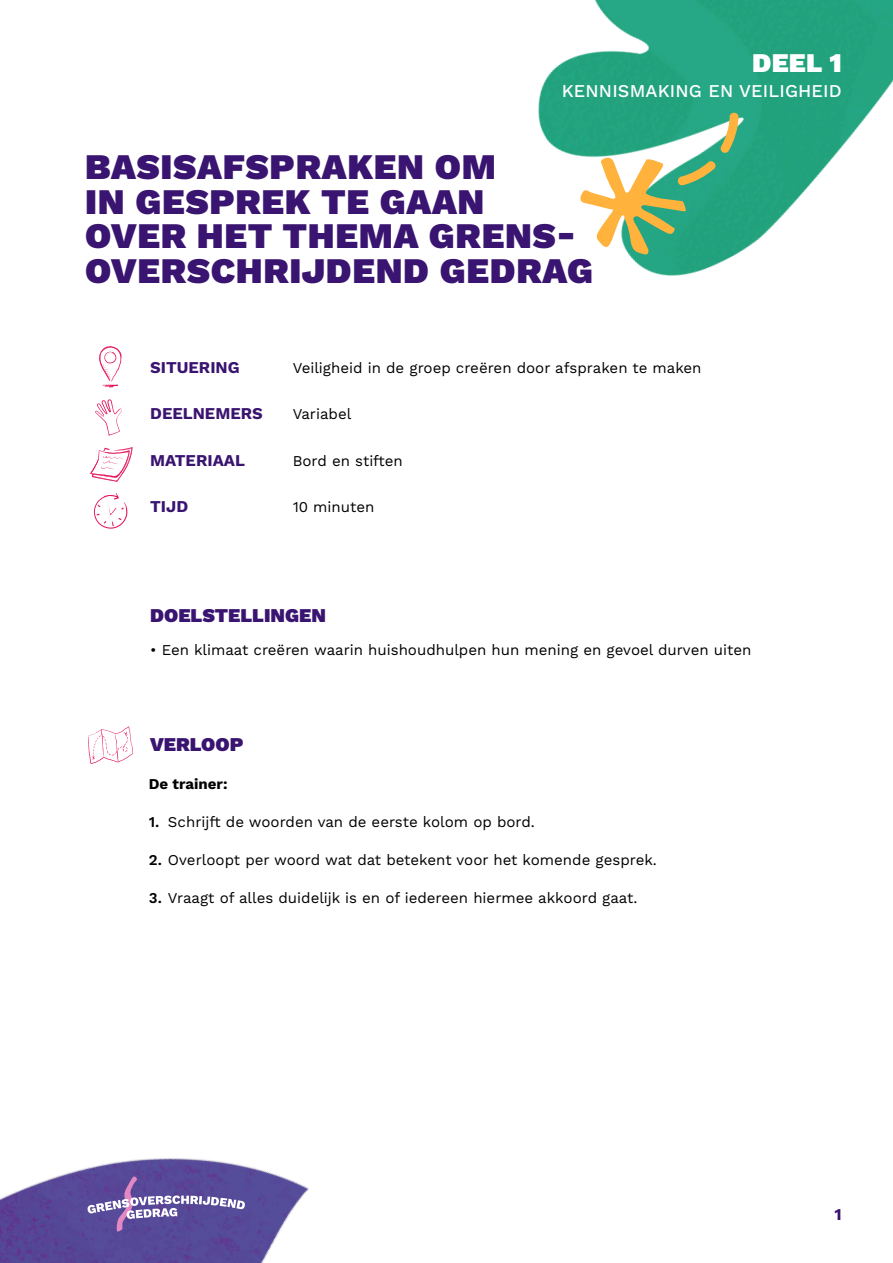
<style>
.page{position:relative;width:893px;height:1263px;background:#fff}
.page>*{position:absolute;margin:0;border:0;box-sizing:border-box;transform-origin:0 0}
.t1{font:900 36px/34.5px "Work Sans";letter-spacing:.02em;color:#391470}
.t2{font:900 27px "Work Sans";color:#fff}
.t3{font:900 19.5px "Work Sans";color:#391470}
.t4{font:500 18px "Work Sans";letter-spacing:.01em;color:#fff}
.t5{font:700 16.5px "Work Sans";color:#391470}
.t6{font:15px "Work Sans";color:#000}
.t7{font:700 15px "Work Sans";color:#000}
.s1{font-weight:600}
</style>
<div class="page">
<svg style="left:99px;top:346px;width:23px;height:42px"></svg>
<svg style="left:94px;top:493px;width:33px;height:36px"></svg>
<svg style="left:90px;top:447px;width:43px;height:35px"></svg>
<svg style="left:95px;top:399px;width:27px;height:37px"></svg>
<img style="left:538px;top:0;width:355px;height:276px">
<svg style="left:578px;top:111px;width:161px;height:145px"></svg>
<svg style="left:88px;top:726px;width:45px;height:38px"></svg>
<img style="left:0;top:1158px;width:309px;height:105px">
<svg style="left:87px;top:1176px;width:158px;height:57px;background:#6e60a5"></svg>
<h2 class="t2" style="left:752px;top:47px;width:91px">DEEL 1</h2>
<p class="t4" style="left:562px;top:81px;width:282px">KENNISMAKING EN VEILIGHEID</p>
<h1 class="t1" style="left:85px;top:152px;width:509px">BASISAFSPRAKEN OM<br>IN GESPREK TE GAAN<br>OVER HET THEMA GRENS-<br>OVERSCHRIJDEND GEDRAG</h1>
<p class="t5" style="left:150px;top:357px;width:91px">SITUERING</p>
<p class="t6" style="left:293px;top:359px;width:410px">Veiligheid in de groep creëren door afspraken te maken</p>
<p class="t5" style="left:150px;top:404px;width:114px">DEELNEMERS</p>
<p class="t6" style="left:293px;top:405px;width:60px">Variabel</p>
<p class="t5" style="left:150px;top:450px;width:96px">MATERIAAL</p>
<p class="t6" style="left:293px;top:452px;width:112px">Bord en stiften</p>
<p class="t5" style="left:150px;top:497px;width:40px">TIJD</p>
<p class="t6" style="left:293px;top:498px;width:83px">10 minuten</p>
<h3 class="t3" style="left:150px;top:604px;width:177px">DOELSTELLINGEN</h3>
<p class="t6" style="left:150px;top:641px;width:603px">• Een klimaat creëren waarin huishoudhulpen hun mening en gevoel durven uiten</p>
<h3 class="t3" style="left:150px;top:733px;width:95px">VERLOOP</h3>
<p class="t7" style="left:149px;top:775px;width:80px">De trainer:</p>
<p class="t6" style="left:149px;top:813px;width:388px"><span class="s1">1.</span> Schrijft de woorden van de eerste kolom op bord.</p>
<p class="t6" style="left:149px;top:851px;width:510px"><span class="s1">2.</span> Overloopt per woord wat dat betekent voor het komende gesprek.</p>
<p class="t6" style="left:149px;top:889px;width:490px"><span class="s1">3.</span> Vraagt of alles duidelijk is en of iedereen hiermee akkoord gaat.</p>
<p class="t5" style="left:834px;top:1205px;width:9px">1</p>
</div>
